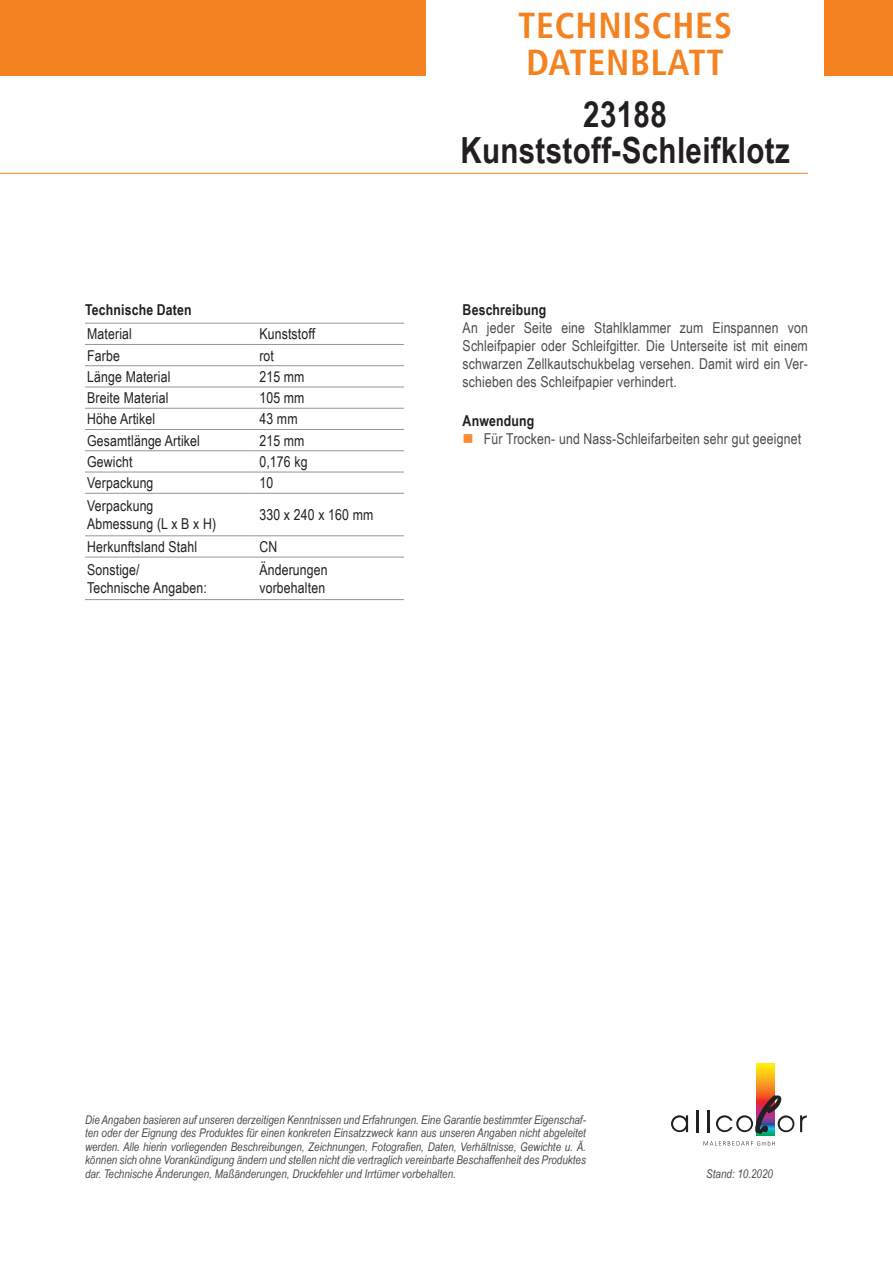
<style>
.page{position:relative;width:893px;height:1263px;background:#fff}
.page>*{position:absolute;margin:0;border:0;box-sizing:border-box;transform-origin:0 0}
.t1{font:700 36px/36px "Arial Narrow";letter-spacing:.01em;color:#231f20;text-align:center}
.t2{font:700 condensed 36px/37.5px "Frutiger LT";letter-spacing:.02em;color:#f58220}
.t3{font:15px/18px "Arial Narrow";letter-spacing:.01em;color:#4b4c4d;text-align:justify}
.t4{font:15px/18px "Arial Narrow";letter-spacing:.01em;color:#231f20}
.t5{font:700 15px "Arial Narrow";letter-spacing:.01em;color:#231f20}
.t6{font:italic 12px/13.5px "Arial Narrow";color:#4b4c4d;text-align:justify}
.s1{color:#fb8b31}
</style>
<div class="page">
<hr style="left:85px;top:387px;width:170px;height:1px;background:#939598">
<hr style="left:255px;top:387px;width:149px;height:1px;background:#939598">
<hr style="left:85px;top:429px;width:170px;height:1px;background:#939598">
<hr style="left:255px;top:429px;width:149px;height:1px;background:#939598">
<hr style="left:85px;top:472px;width:170px;height:1px;background:#939598">
<hr style="left:255px;top:472px;width:149px;height:1px;background:#939598">
<hr style="left:85px;top:323px;width:170px;height:1px;background:#939598">
<hr style="left:255px;top:323px;width:149px;height:1px;background:#939598">
<hr style="left:85px;top:344px;width:170px;height:1px;background:#939598">
<hr style="left:255px;top:344px;width:149px;height:1px;background:#939598">
<hr style="left:85px;top:365px;width:170px;height:1px;background:#939598">
<hr style="left:255px;top:365px;width:149px;height:1px;background:#939598">
<hr style="left:85px;top:408px;width:170px;height:1px;background:#939598">
<hr style="left:255px;top:408px;width:149px;height:1px;background:#939598">
<hr style="left:85px;top:450px;width:170px;height:1px;background:#939598">
<hr style="left:255px;top:450px;width:149px;height:1px;background:#939598">
<hr style="left:85px;top:493px;width:170px;height:1px;background:#939598">
<hr style="left:255px;top:493px;width:149px;height:1px;background:#939598">
<hr style="left:85px;top:535px;width:170px;height:1px;background:#939598">
<hr style="left:255px;top:535px;width:149px;height:1px;background:#939598">
<hr style="left:85px;top:557px;width:170px;height:1px;background:#939598">
<hr style="left:255px;top:557px;width:149px;height:1px;background:#939598">
<hr style="left:85px;top:599px;width:170px;height:1px;background:#939598">
<hr style="left:255px;top:599px;width:149px;height:1px;background:#939598">
<div style="left:825px;top:0;width:68px;height:75px;background:#f58220"></div>
<hr style="left:0;top:173px;width:808px;height:1px;background:#f58220">
<div style="left:0;top:0;width:425px;height:75px;background:#f58220"></div>
<svg style="left:757px;top:1063px;width:18px;height:72px"></svg>
<svg style="left:671px;top:1115px;width:17px;height:17px"></svg>
<hr style="left:697px;top:1110px;width:2px;height:22px;background:#231f20">
<hr style="left:707px;top:1110px;width:2px;height:22px;background:#231f20">
<svg style="left:716px;top:1096px;width:78px;height:37px"></svg>
<svg style="left:800px;top:1115px;width:7px;height:17px"></svg>
<svg style="left:704px;top:1141px;width:71px;height:4px"></svg>
<h1 class="t2" style="left:518px;top:7px;width:215px">TECHNISCHES<br>DATENBLATT</h1>
<p class="t5" style="left:85px;top:298px;width:108px">Technische Daten</p>
<p class="t4" style="left:87px;top:324px;width:46px">Material</p>
<p class="t4" style="left:259px;top:324px;width:57px">Kunststoff</p>
<p class="t4" style="left:87px;top:346px;width:34px">Farbe</p>
<p class="t4" style="left:259px;top:346px;width:16px">rot</p>
<p class="t4" style="left:87px;top:367px;width:85px">Länge Material</p>
<p class="t4" style="left:259px;top:367px;width:47px">215 mm</p>
<p class="t4" style="left:87px;top:388px;width:83px">Breite Material</p>
<p class="t4" style="left:259px;top:388px;width:47px">105 mm</p>
<p class="t4" style="left:87px;top:409px;width:69px">Höhe Artikel</p>
<p class="t4" style="left:259px;top:409px;width:40px">43 mm</p>
<p class="t4" style="left:87px;top:431px;width:114px">Gesamtlänge Artikel</p>
<p class="t4" style="left:259px;top:431px;width:47px">215 mm</p>
<p class="t4" style="left:87px;top:452px;width:47px">Gewicht</p>
<p class="t4" style="left:259px;top:452px;width:50px">0,176 kg</p>
<p class="t4" style="left:87px;top:473px;width:68px">Verpackung</p>
<p class="t4" style="left:259px;top:473px;width:15px">10</p>
<p class="t4" style="left:87px;top:496px;width:131px">Verpackung<br>Abmessung (L x B x H)</p>
<p class="t4" style="left:259px;top:505px;width:116px">330 x 240 x 160 mm</p>
<p class="t4" style="left:87px;top:537px;width:112px">Herkunftsland Stahl</p>
<p class="t4" style="left:259px;top:537px;width:19px">CN</p>
<p class="t4" style="left:87px;top:560px;width:121px">Sonstige/<br>Technische Angaben:</p>
<p class="t4" style="left:259px;top:560px;width:70px">Änderungen vorbehalten</p>
<h1 class="t1" style="left:460px;top:94px;width:331px">23188<br>Kunststoff-Schleifklotz</h1>
<p class="t5" style="left:463px;top:298px;width:85px">Beschreibung</p>
<p class="t3" style="left:463px;top:318px;width:347px">An jeder Seite eine Stahlklammer zum Einspannen von Schleifpapier oder Schleifgitter. Die Unterseite ist mit einem schwarzen Zellkautschukbelag versehen. Damit wird ein Ver&shy;schieben des Schleifpapier verhindert.</p>
<p class="t5" style="left:463px;top:409px;width:73px">Anwendung</p>
<p class="t3" style="left:463px;top:429px;width:340px"><span class="s1">■</span> Für Trocken- und Nass-Schleifarbeiten sehr gut geeignet</p>
<p class="t6" style="left:85px;top:1112px;width:502px">Die Angaben basieren auf unseren derzeitigen Kenntnissen und Erfahrungen. Eine Garantie bestimmter Eigenschaf&shy;ten oder der Eignung des Produktes für einen konkreten Einsatzzweck kann aus unseren Angaben nicht abgeleitet werden. Alle hierin vorliegenden Beschreibungen, Zeichnungen, Fotografien, Daten, Verhältnisse, Gewichte u. Ä. können sich ohne Vorankündigung ändern und stellen nicht die vertraglich vereinbarte Beschaffenheit des Produktes dar. Technische Änderungen, Maßänderungen, Druckfehler und Irrtümer vorbehalten.</p>
<p class="t6" style="left:706px;top:1167px;width:68px">Stand: 10.2020</p>
</div>
